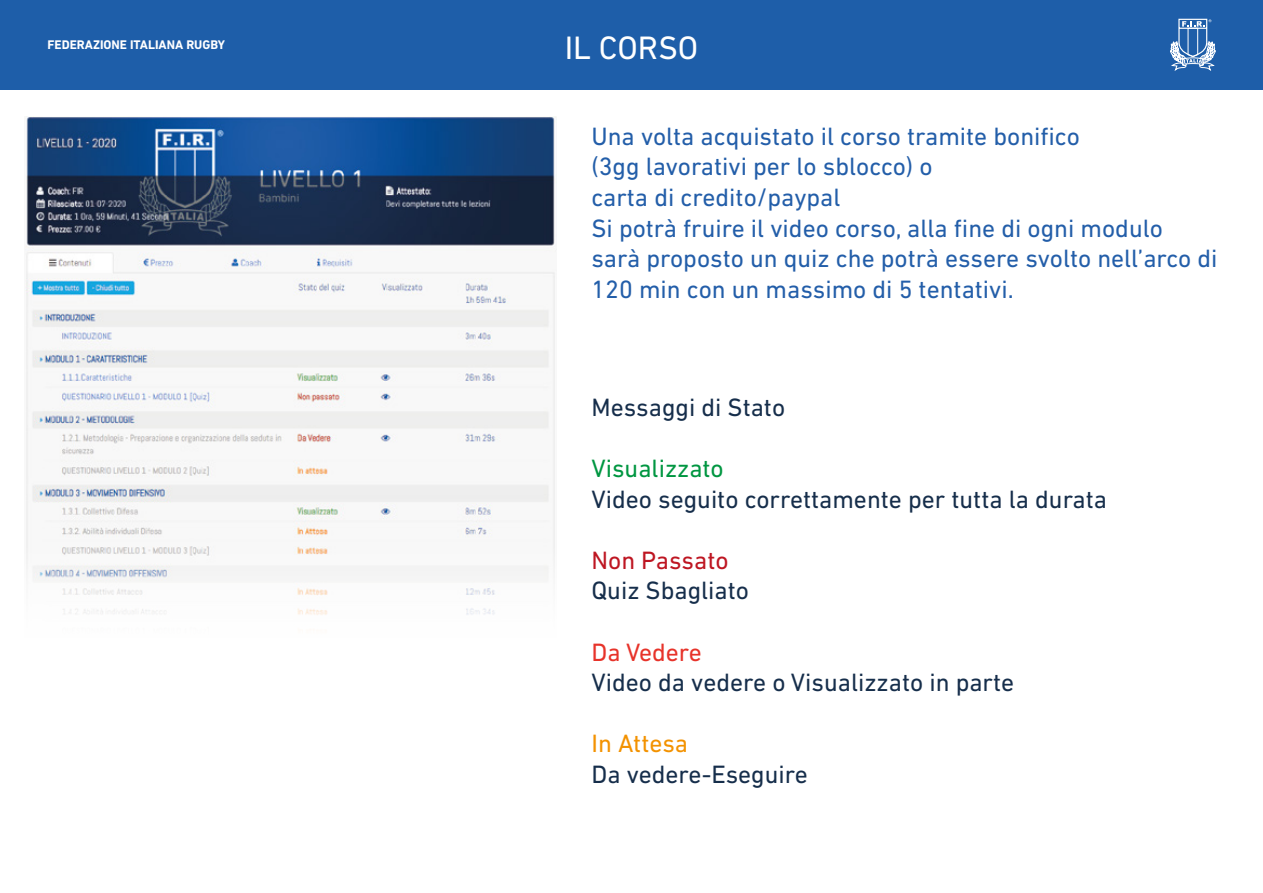
<style>
.page{position:relative;width:1263px;height:893px;background:#fff}
.page>*{position:absolute;margin:0;border:0;box-sizing:border-box;transform-origin:0 0}
.t1{font:33px "DIN Next LT Pro";color:#fff}
.t2{font:25.5px/30.6px "DIN Next LT Pro";color:#235ea9}
.t3{font:25.5px "DIN Next LT Pro";color:#162e4b}
.t4{font:25.5px "DIN Next LT Pro";color:#009641}
.t5{font:25.5px "DIN Next LT Pro";color:#be1622}
.t6{font:25.5px "DIN Next LT Pro";color:#e7332a}
.t7{font:25.5px "DIN Next LT Pro";color:#f39200}
.t8{font:700 12.75px "DIN Next LT Pro";color:#fff}
</style>
<div class="page">
<div style="left:0;top:0;width:1263px;height:89px;background:#1e5ea9"></div>
<img style="left:25px;top:116px;width:531px;height:427px">
<svg style="left:1170px;top:19px;width:45px;height:52px"></svg>
<p class="t8" style="left:47px;top:37px;width:179px">FEDERAZIONE ITALIANA RUGBY</p>
<p class="t1" style="left:565px;top:28px;width:135px">IL CORSO</p>
<p class="t2" style="left:591px;top:120px;width:628px">Una volta acquistato il corso tramite bonifico<br>(3gg lavorativi per lo sblocco) o<br>carta di credito/paypal<br>Si potrà fruire il video corso, alla fine di ogni modulo sarà proposto un quiz che potrà essere svolto nell’arco di 120 min con un massimo di 5 tentativi.</p>
<p class="t3" style="left:591px;top:392px;width:195px">Messaggi di Stato</p>
<p class="t4" style="left:591px;top:454px;width:134px">Visualizzato</p>
<p class="t3" style="left:591px;top:484px;width:517px">Video seguito correttamente per tutta la durata</p>
<p class="t5" style="left:591px;top:545px;width:139px">Non Passato</p>
<p class="t3" style="left:591px;top:576px;width:159px">Quiz Sbagliato</p>
<p class="t6" style="left:591px;top:637px;width:112px">Da Vedere</p>
<p class="t3" style="left:591px;top:668px;width:424px">Video da vedere o Visualizzato in parte</p>
<p class="t7" style="left:591px;top:729px;width:98px">In Attesa</p>
<p class="t3" style="left:591px;top:760px;width:218px">Da vedere-Eseguire</p>
</div>
